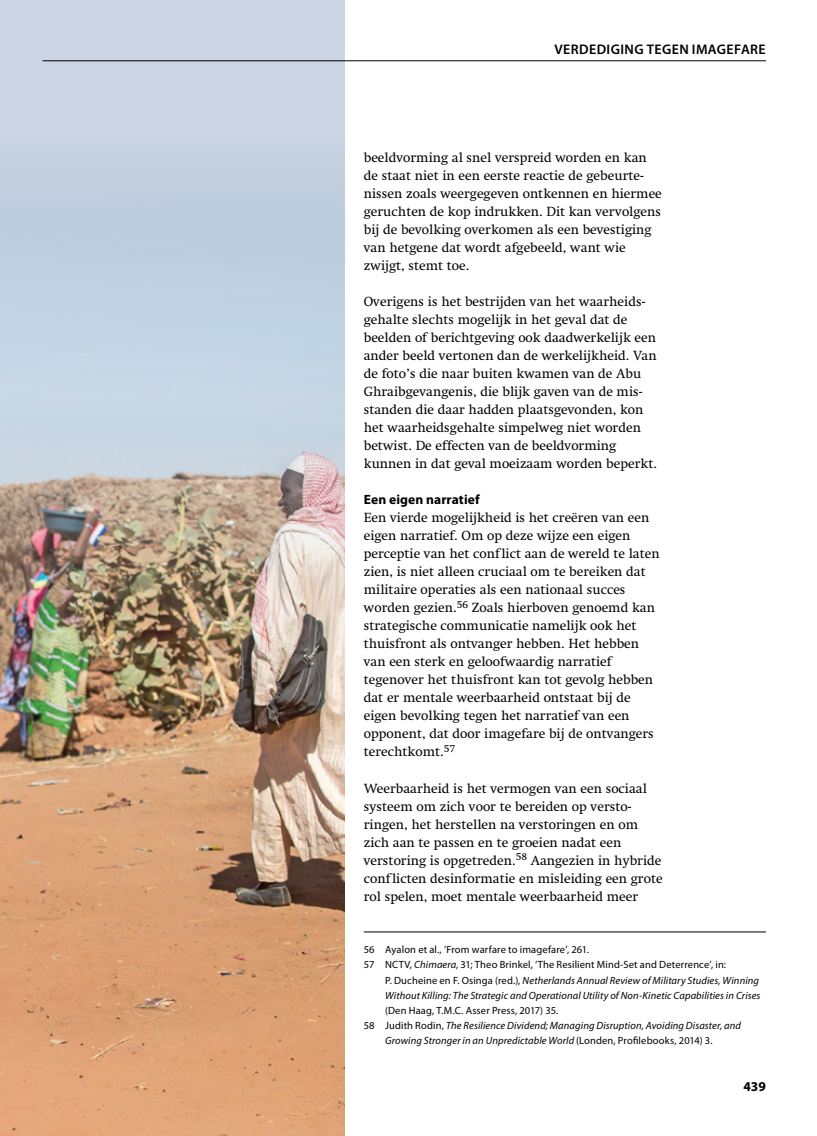
<style>
.page{position:relative;width:817px;height:1136px;background:#fff}
.page>*{position:absolute;margin:0;border:0;box-sizing:border-box;transform-origin:0 0}
.t1{font:600 13.95px "Myriad Pro";letter-spacing:.03em;color:#000}
.t2{font:13.5px/18px "Swift LT Std";color:#000}
.t3{font:700 13.5px "Myriad Pro";letter-spacing:.005em;color:#000}
.t4{font:italic 10.5px "Myriad Pro";letter-spacing:.01em;color:#000}
.t5{font:10.5px "Myriad Pro";letter-spacing:.015em;color:#000}
.s1{font-style:italic}
.s2{font-style:normal}
</style>
<div class="page">
<div style="left:0;top:0;width:345px;height:1135px;background:#ccd5e3"></div>
<hr style="left:43px;top:60px;width:722px;height:1px;background:#000">
<hr style="left:364px;top:931px;width:401px;height:1px;background:#000">
<img style="left:0;top:179px;width:345px;height:956px">
<p class="t1" style="left:554px;top:40px;width:213px">VERDEDIGING TEGEN IMAGEFARE</p>
<p class="t2" style="left:364px;top:149px;width:299px">beeldvorming al snel verspreid worden en kan de staat niet in een eerste reactie de gebeurte&shy;nissen zoals weergegeven ontkennen en hiermee geruchten de kop indrukken. Dit kan vervolgens bij de bevolking overkomen als een bevestiging van hetgene dat wordt afgebeeld, want wie zwijgt, stemt toe.</p>
<p class="t2" style="left:364px;top:293px;width:295px">Overigens is het bestrijden van het waarheids&shy;gehalte slechts mogelijk in het geval dat de beelden of berichtgeving ook daadwerkelijk een ander beeld vertonen dan de werkelijkheid. Van de foto’s die naar buiten kwamen van de Abu Ghraibgevangenis, die blijk gaven van de mis&shy;standen die daar hadden plaatsgevonden, kon het waarheidsgehalte simpelweg niet worden betwist. De effecten van de beeldvorming kunnen in dat geval moeizaam worden beperkt.</p>
<p class="t3" style="left:364px;top:491px;width:117px">Een eigen narratief</p>
<p class="t2" style="left:364px;top:509px;width:297px">Een vierde mogelijkheid is het creëren van een eigen narratief. Om op deze wijze een eigen perceptie van het conflict aan de wereld te laten zien, is niet alleen cruciaal om te bereiken dat militaire operaties als een nationaal succes worden gezien.<sup>56</sup> Zoals hierboven genoemd kan strategische communicatie namelijk ook het thuisfront als ontvanger hebben. Het hebben van een sterk en geloofwaardig narratief tegenover het thuisfront kan tot gevolg hebben dat er mentale weerbaarheid ontstaat bij de eigen bevolking tegen het narratief van een opponent, dat door imagefare bij de ontvangers terechtkomt.<sup>57</sup></p>
<p class="t2" style="left:364px;top:779px;width:300px">Weerbaarheid is het vermogen van een sociaal systeem om zich voor te bereiden op versto&shy;ringen, het herstellen na verstoringen en om zich aan te passen en te groeien nadat een verstoring is opgetreden.<sup>58</sup> Aangezien in hybride conflicten desinformatie en misleiding een grote rol spelen, moet mentale weerbaarheid meer</p>
<p class="t5" style="left:364px;top:943px;width:226px">56 Ayalon et al., ‘From warfare to imagefare’, 261.</p>
<p class="t5" style="left:364px;top:958px;width:363px">57 NCTV, <span class="s1">Chimaera,</span> 31; Theo Brinkel, ‘The Resilient Mind-Set and Deterrence’, in:</p>
<p class="t4" style="left:385px;top:973px;width:375px"><span class="s2">P. Ducheine en F. Osinga (red.),</span> Netherlands Annual Review of Military Studies, Winning</p>
<p class="t4" style="left:385px;top:988px;width:377px">Without Killing: The Strategic and Operational Utility of Non-Kinetic Capabilities in Crises</p>
<p class="t5" style="left:385px;top:1003px;width:175px">(Den Haag, T.M.C. Asser Press, 2017) 35.</p>
<p class="t4" style="left:364px;top:1018px;width:378px"><span class="s2">58 Judith Rodin,</span> The Resilience Dividend; Managing Disruption, Avoiding Disaster, and</p>
<p class="t4" style="left:385px;top:1033px;width:329px">Growing Stronger in an Unpredictable World <span class="s2">(Londen, Profilebooks, 2014) 3.</span></p>
<p class="t3" style="left:743px;top:1077px;width:24px">439</p>
</div>
